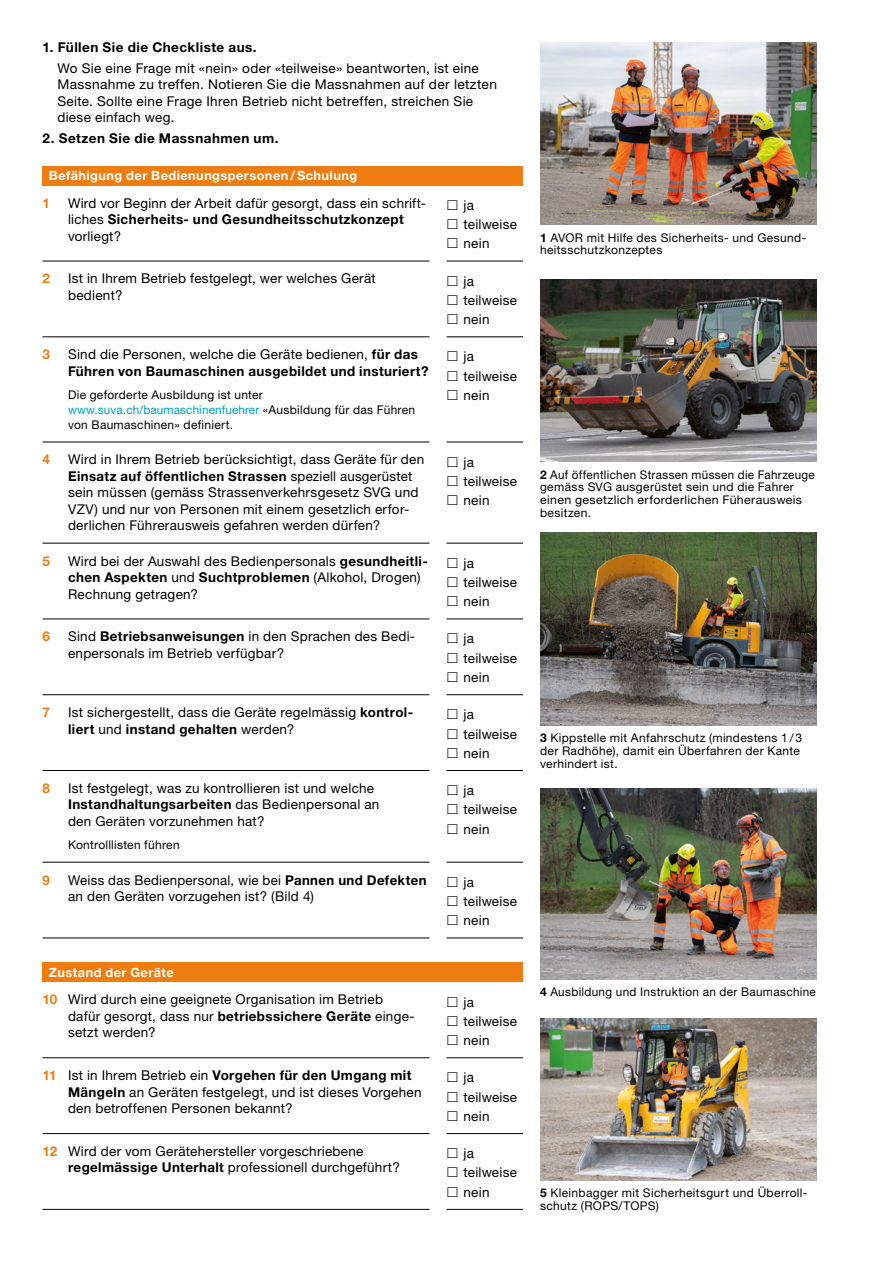
<style>
.page{position:relative;width:893px;height:1263px;background:#fff}
.page>*{position:absolute;margin:0;border:0;box-sizing:border-box;transform-origin:0 0}
.t1{font:13.5px/19.2px "Helvetica Neue LT Std";letter-spacing:.02em;color:#000}
.t2{font:700 13.5px/16.5px "Helvetica Neue LT Std";letter-spacing:.03em;color:#000}
.t3{font:700 13.5px "Helvetica Neue LT Std";color:#ef7c11}
.t4{font:700 12.75px "Helvetica Neue LT Std";letter-spacing:.035em;color:#fff}
.t5{font:12px/12.8px "Helvetica Neue LT Std";letter-spacing:.025em;color:#000}
.s1{font-weight:700}
.s2{font-weight:400}
.s3{color:#009ebf}
.s4{font-weight:700;color:#ef7c11}
</style>
<div class="page">
<img style="left:540px;top:280px;width:276px;height:182px">
<img style="left:540px;top:532px;width:276px;height:193px">
<img style="left:540px;top:789px;width:276px;height:191px">
<img style="left:540px;top:1018px;width:276px;height:162px">
<img style="left:540px;top:43px;width:276px;height:182px">
<div style="left:43px;top:166px;width:480px;height:19px;background:#ef7c11"></div>
<hr style="left:446px;top:336px;width:77px;height:1px;background:#000">
<hr style="left:446px;top:442px;width:77px;height:1px;background:#000">
<hr style="left:446px;top:543px;width:77px;height:1px;background:#000">
<hr style="left:446px;top:618px;width:77px;height:1px;background:#000">
<hr style="left:446px;top:694px;width:77px;height:1px;background:#000">
<hr style="left:446px;top:770px;width:77px;height:1px;background:#000">
<hr style="left:446px;top:862px;width:77px;height:1px;background:#000">
<hr style="left:446px;top:937px;width:77px;height:1px;background:#000">
<hr style="left:43px;top:336px;width:386px;height:1px;background:#000">
<hr style="left:43px;top:442px;width:386px;height:1px;background:#000">
<hr style="left:43px;top:543px;width:386px;height:1px;background:#000">
<hr style="left:43px;top:618px;width:386px;height:1px;background:#000">
<hr style="left:43px;top:694px;width:386px;height:1px;background:#000">
<hr style="left:43px;top:770px;width:386px;height:1px;background:#000">
<hr style="left:43px;top:862px;width:386px;height:1px;background:#000">
<hr style="left:43px;top:937px;width:386px;height:1px;background:#000">
<hr style="left:43px;top:261px;width:386px;height:1px;background:#000">
<hr style="left:446px;top:261px;width:77px;height:1px;background:#000">
<div style="left:43px;top:963px;width:480px;height:19px;background:#ef7c11"></div>
<hr style="left:43px;top:1133px;width:386px;height:1px;background:#000">
<hr style="left:446px;top:1133px;width:77px;height:1px;background:#000">
<hr style="left:43px;top:1209px;width:386px;height:1px;background:#000">
<hr style="left:446px;top:1209px;width:77px;height:1px;background:#000">
<hr style="left:446px;top:1057px;width:77px;height:1px;background:#000">
<hr style="left:43px;top:1057px;width:386px;height:1px;background:#000">
<p class="t2" style="left:43px;top:39px;width:216px">1. Füllen Sie die Checkliste aus.</p>
<p class="t1" style="left:57px;top:60px;width:441px;line-height:16.5px">Wo Sie eine Frage mit «nein» oder «teilweise» beantworten, ist eine Massnahme zu treffen. Notieren Sie die Massnahmen auf der letzten Seite. Sollte eine Frage Ihren Betrieb nicht betreffen, streichen Sie diese einfach weg.</p>
<p class="t2" style="left:43px;top:130px;width:237px">2. Setzen Sie die Massnahmen um.</p>
<p class="t4" style="left:49px;top:168px;width:310px">Befähigung der Bedienungspersonen /Schulung</p>
<p class="t3" style="left:43px;top:194px;width:9px">1</p>
<p class="t1" style="left:68px;top:194px;width:360px;line-height:16.5px">Wird vor Beginn der Arbeit dafür gesorgt, dass ein schrift&shy;liches <span class="s1">Sicherheits- und Gesundheitsschutzkonzept </span>vorliegt?</p>
<p class="t1" style="left:463px;top:195px;width:55px">ja teilweise nein</p>
<p class="t3" style="left:43px;top:270px;width:9px">2</p>
<p class="t1" style="left:68px;top:270px;width:309px;line-height:16.5px">Ist in Ihrem Betrieb festgelegt, wer welches Gerät bedient?</p>
<p class="t1" style="left:463px;top:271px;width:55px">ja teilweise nein</p>
<p class="t3" style="left:43px;top:346px;width:9px">3</p>
<p class="t2" style="left:68px;top:346px;width:362px"><span class="s2">Sind die Personen, welche die Geräte bedienen,</span> für das<br>Führen von Baumaschinen ausgebildet und insturiert?</p>
<p class="t5" style="left:68px;top:387px;width:349px;line-height:15px">Die geforderte Ausbildung ist unter <span class="s3">www.suva.ch/baumaschinenfuehrer</span> «Ausbildung für das Führen von Baumaschinen» definiert.</p>
<p class="t1" style="left:463px;top:347px;width:55px">ja teilweise nein</p>
<p class="t3" style="left:43px;top:451px;width:9px">4</p>
<p class="t1" style="left:68px;top:451px;width:358px;line-height:16.5px">Wird in Ihrem Betrieb berücksichtigt, dass Geräte für den <span class="s1">Einsatz auf öffentlichen Strassen</span> speziell ausgerüstet sein müssen (gemäss Strassenverkehrsgesetz SVG und VZV) und nur von Personen mit einem gesetzlich erfor&shy;derlichen Führerausweis gefahren werden dürfen?</p>
<p class="t1" style="left:463px;top:452px;width:55px">ja teilweise nein</p>
<p class="t3" style="left:43px;top:552px;width:9px">5</p>
<p class="t1" style="left:68px;top:552px;width:361px;line-height:16.5px">Wird bei der Auswahl des Bedienpersonals <span class="s1">gesundheitli&shy;chen Aspekten</span> und <span class="s1">Suchtproblemen</span> (Alkohol, Drogen)<br>Rechnung getragen?</p>
<p class="t1" style="left:463px;top:553px;width:55px">ja teilweise nein</p>
<p class="t3" style="left:43px;top:628px;width:9px">6</p>
<p class="t1" style="left:68px;top:628px;width:349px;line-height:16.5px">Sind <span class="s1">Betriebsanweisungen</span> in den Sprachen des Bedi&shy;enpersonals im Betrieb verfügbar?</p>
<p class="t1" style="left:463px;top:629px;width:55px">ja teilweise nein</p>
<p class="t3" style="left:43px;top:704px;width:9px">7</p>
<p class="t1" style="left:68px;top:704px;width:347px;line-height:16.5px">Ist sichergestellt, dass die Geräte regelmässig <span class="s1">kontrol&shy;liert</span> und <span class="s1">instand gehalten</span> werden?</p>
<p class="t1" style="left:463px;top:705px;width:55px">ja teilweise nein</p>
<p class="t3" style="left:43px;top:780px;width:9px">8</p>
<p class="t1" style="left:68px;top:780px;width:313px;line-height:16.5px">Ist festgelegt, was zu kontrollieren ist und welche<br><span class="s1">Instandhaltungsarbeiten</span> das Bedienpersonal an den Geräten vorzunehmen hat?</p>
<p class="t5" style="left:68px;top:839px;width:113px">Kontrolllisten führen</p>
<p class="t1" style="left:463px;top:780px;width:55px">ja teilweise nein</p>
<p class="t3" style="left:43px;top:871px;width:9px">9</p>
<p class="t1" style="left:68px;top:871px;width:360px;line-height:16.5px">Weiss das Bedienpersonal, wie bei <span class="s1">Pannen und Defekten </span>an den Geräten vorzugehen ist? (Bild 4)</p>
<p class="t1" style="left:463px;top:872px;width:55px">ja teilweise nein</p>
<p class="t4" style="left:49px;top:964px;width:126px">Zustand der Geräte</p>
<p class="t1" style="left:68px;top:991px;width:348px;line-height:16.5px;text-indent:-26px"><span class="s4">10</span> Wird durch eine geeignete Organisation im Betrieb dafür gesorgt, dass nur <span class="s1">betriebssichere Geräte</span> einge&shy;setzt werden?</p>
<p class="t1" style="left:463px;top:992px;width:55px">ja teilweise nein</p>
<p class="t1" style="left:68px;top:1067px;width:355px;line-height:16.5px;text-indent:-26px"><span class="s4">11</span> Ist in Ihrem Betrieb ein <span class="s1">Vorgehen für den Umgang mit<br>Mängeln</span> an Geräten festgelegt, und ist dieses Vorgehen den betroffenen Personen bekannt?</p>
<p class="t1" style="left:463px;top:1068px;width:55px">ja teilweise nein</p>
<p class="t1" style="left:68px;top:1143px;width:333px;line-height:16.5px;text-indent:-25px"><span class="s4">12</span> Wird der vom Gerätehersteller vorgeschriebene <span class="s1">regelmässige Unterhalt</span> professionell durchgeführt?</p>
<p class="t1" style="left:463px;top:1143px;width:55px">ja teilweise nein</p>
<p class="t5" style="left:540px;top:231px;width:268px"><span class="s1">1</span> AVOR mit Hilfe des Sicherheits- und Gesund&shy;heitsschutzkonzeptes</p>
<p class="t5" style="left:540px;top:468px;width:276px"><span class="s1">2</span> Auf öffentlichen Strassen müssen die Fahrzeuge gemäss SVG ausgerüstet sein und die Fahrer einen gesetzlich erforderlichen Füherausweis besitzen.</p>
<p class="t5" style="left:540px;top:731px;width:264px"><span class="s1">3</span> Kippstelle mit Anfahrschutz (mindestens 1 / 3 der Radhöhe), damit ein Überfahren der Kante verhindert ist.</p>
<p class="t5" style="left:540px;top:985px;width:277px"><span class="s1">4</span> Ausbildung und Instruktion an der Baumaschine</p>
<p class="t5" style="left:540px;top:1186px;width:269px"><span class="s1">5</span> Kleinbagger mit Sicherheitsgurt und Überroll&shy;schutz (ROPS/TOPS)</p>
</div>
